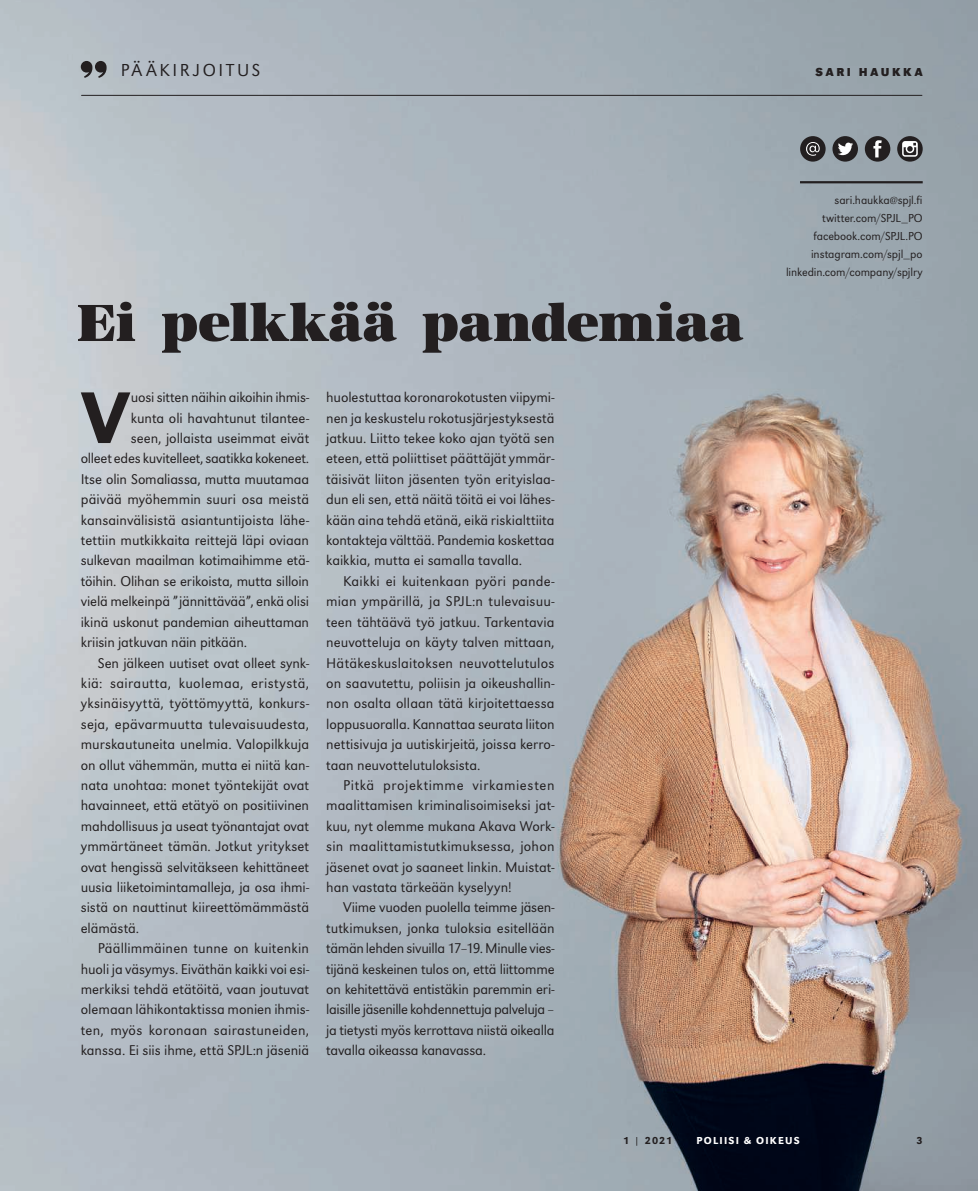
<style>
.page{position:relative;width:978px;height:1191px;background:#fff}
.page>*{position:absolute;margin:0;border:0;box-sizing:border-box;transform-origin:0 0}
.Leipis_URWgrotesk_an{font:500 75.9px "URW Grotesk";color:#231f20}
.Otsikko_URWantigua_4{font:54px "URW Antiqua Sup Bol";letter-spacing:-.005em;color:#231f20}
.Osio{font:300 18px "URW Grotesk";letter-spacing:.155em;color:#231f20}
.Leipis_URWgrotesk_si{font:300 14.7px/20.4px "URW Grotesk";letter-spacing:-.005em;color:#231f20;text-align:justify}
.Leipis_URWgrotesk_an-2{font:300 14.7px "URW Grotesk";letter-spacing:-.01em;color:#231f20}
.Info___nimi{font:300 12px "URW Grotesk";letter-spacing:-.01em;color:#231f20}
.Ylätunniste_nimi{font:700 12px "URW Grotesk";letter-spacing:.215em;color:#231f20}
.Alatunnisteet{font:500 10.5px "URW Grotesk";letter-spacing:.12em;color:#fff}
.Alatunnisteet-2{font:500 10.5px "URW Grotesk";color:#231f20}
</style>
<div class="page">
<img style="left:0;top:0;width:978px;height:1191px">
<hr style="left:800px;top:181px;width:123px;height:2px;background:#231f20">
<div style="left:865px;top:136px;width:25px;height:26px;background:#231f20;border-radius:50%"></div>
<svg style="left:873px;top:140px;width:9px;height:17px"></svg>
<div style="left:832px;top:136px;width:26px;height:26px;background:#231f20;border-radius:50%"></div>
<svg style="left:838px;top:143px;width:15px;height:12px"></svg>
<div style="left:800px;top:136px;width:26px;height:26px;background:#231f20;border-radius:50%"></div>
<svg style="left:806px;top:142px;width:14px;height:14px"></svg>
<div style="left:897px;top:136px;width:26px;height:26px;background:#231f20;border-radius:50%"></div>
<svg style="left:902px;top:141px;width:16px;height:16px"></svg>
<hr style="left:82px;top:95px;width:840px;height:1px;background:#231f20">
<svg style="left:81px;top:61px;width:26px;height:17px"></svg>
<p class="Osio" style="left:121px;top:59px;width:141px">PÄÄKIRJOITUS</p>
<p class="Ylätunniste_nimi" style="left:816px;top:64px;width:109px">SARI HAUKKA</p>
<p class="Otsikko_URWantigua_4" style="left:77px;top:290px;width:668px">Ei pelkkää pandemiaa</p>
<p class="Leipis_URWgrotesk_an" style="left:81px;top:373px;width:49px">V</p>
<p class="Leipis_URWgrotesk_an-2" style="left:131px;top:389px;width:180px">uosi sitten näihin aikoihin ihmis-</p>
<p class="Leipis_URWgrotesk_an-2" style="left:131px;top:409px;width:180px">kunta oli havahtunut tilantee-</p>
<p class="Leipis_URWgrotesk_an-2" style="left:131px;top:430px;width:180px">seen, jollaista useimmat eivät</p>
<p class="Leipis_URWgrotesk_an-2" style="left:81px;top:450px;width:230px">olleet edes kuvitelleet, saatikka kokeneet.</p>
<p class="Leipis_URWgrotesk_an-2" style="left:81px;top:470px;width:230px">Itse olin Somaliassa, mutta muutamaa</p>
<p class="Leipis_URWgrotesk_an-2" style="left:81px;top:491px;width:230px">päivää myöhemmin suuri osa meistä</p>
<p class="Leipis_URWgrotesk_an-2" style="left:81px;top:511px;width:230px">kansainvälisistä asiantuntijoista lähe-</p>
<p class="Leipis_URWgrotesk_an-2" style="left:81px;top:532px;width:230px">tettiin mutkikkaita reittejä läpi oviaan</p>
<p class="Leipis_URWgrotesk_an-2" style="left:81px;top:552px;width:230px">sulkevan maailman kotimaihimme etä-</p>
<p class="Leipis_URWgrotesk_an-2" style="left:81px;top:572px;width:230px">töihin. Olihan se erikoista, mutta silloin</p>
<p class="Leipis_URWgrotesk_an-2" style="left:81px;top:593px;width:230px">vielä melkeinpä ”jännittävää”, enkä olisi</p>
<p class="Leipis_URWgrotesk_an-2" style="left:81px;top:613px;width:230px">ikinä uskonut pandemian aiheuttaman</p>
<p class="Leipis_URWgrotesk_an-2" style="left:81px;top:634px;width:168px">kriisin jatkuvan näin pitkään.</p>
<p class="Leipis_URWgrotesk_si" style="left:81px;top:652px;width:230px;text-indent:17px">Sen jälkeen uutiset ovat olleet synk&shy;kiä: sairautta, kuolemaa, eristystä, yksinäisyyttä, työttömyyttä, konkurs&shy;seja, epävarmuutta tulevaisuudesta, murskautuneita unelmia. Valopilkkuja on ollut vähemmän, mutta ei niitä kan&shy;nata unohtaa: monet työntekijät ovat havainneet, että etätyö on positiivinen mahdollisuus ja useat työnantajat ovat ymmärtäneet tämän. Jotkut yritykset ovat hengissä selvitäkseen kehittäneet uusia liiketoimintamalleja, ja osa ihmi&shy;sistä on nauttinut kiireettömämmästä elämästä.</p>
<p class="Leipis_URWgrotesk_si" style="left:81px;top:938px;width:230px;text-indent:17px">Päällimmäinen tunne on kuitenkin huoli ja väsymys. Eiväthän kaikki voi esi&shy;merkiksi tehdä etätöitä, vaan joutuvat olemaan lähikontaktissa monien ihmis&shy;ten, myös koronaan sairastuneiden, kanssa. Ei siis ihme, että SPJL:n jäseniä</p>
<p class="Leipis_URWgrotesk_si" style="left:326px;top:387px;width:230px">huolestuttaa koronarokotusten viipymi&shy;nen ja keskustelu rokotusjärjestyksestä jatkuu. Liitto tekee koko ajan työtä sen eteen, että poliittiset päättäjät ymmär&shy;täisivät liiton jäsenten työn erityislaa&shy;dun eli sen, että näitä töitä ei voi lähes&shy;kään aina tehdä etänä, eikä riskialttiita kontakteja välttää. Pandemia koskettaa kaikkia, mutta ei samalla tavalla.</p>
<p class="Leipis_URWgrotesk_si" style="left:326px;top:571px;width:230px;text-indent:17px">Kaikki ei kuitenkaan pyöri pande&shy;mian ympärillä, ja SPJL:n tulevaisuu&shy;teen tähtäävä työ jatkuu. Tarkentavia neuvotteluja on käyty talven mittaan, Hätäkeskuslaitoksen neuvottelutulos on saavutettu, poliisin ja oikeushallin&shy;non osalta ollaan tätä kirjoitettaessa loppusuoralla. Kannattaa seurata liiton nettisivuja ja uutiskirjeitä, joissa kerro&shy;taan neuvottelutuloksista.</p>
<p class="Leipis_URWgrotesk_si" style="left:326px;top:775px;width:230px;text-indent:17px">Pitkä projektimme virkamiesten maalittamisen kriminalisoimiseksi jat&shy;kuu, nyt olemme mukana Akava Work&shy;sin maalittamistutkimuksessa, johon jäsenet ovat jo saaneet linkin. Muistat&shy;han vastata tärkeään kyselyyn!</p>
<p class="Leipis_URWgrotesk_si" style="left:326px;top:897px;width:230px;text-indent:17px">Viime vuoden puolella teimme jäsen&shy;tutkimuksen, jonka tuloksia esitellään tämän lehden sivuilla 17–19. Minulle vies&shy;tijänä keskeinen tulos on, että liittomme on kehitettävä entistäkin paremmin eri&shy;laisille jäsenille kohdennettuja palveluja – ja tietysti myös kerrottava niistä oikealla tavalla oikeassa kanavassa.</p>
<p class="Info___nimi" style="left:835px;top:193px;width:90px">sari.haukka@spjl.fi</p>
<p class="Info___nimi" style="left:822px;top:211px;width:102px">twitter.com/SPJL_PO</p>
<p class="Info___nimi" style="left:813px;top:229px;width:111px">facebook.com/SPJL.PO</p>
<p class="Info___nimi" style="left:811px;top:247px;width:113px">instagram.com/spjl_po</p>
<p class="Info___nimi" style="left:786px;top:265px;width:138px">linkedin.com/company/spjlry</p>
<p class="Alatunnisteet-2" style="left:623px;top:1134px;width:51px">1 | 2021</p>
<p class="Alatunnisteet" style="left:696px;top:1134px;width:105px">POLIISI &amp; OIKEUS</p>
<p class="Alatunnisteet-2" style="left:917px;top:1134px;width:8px">3</p>
</div>
